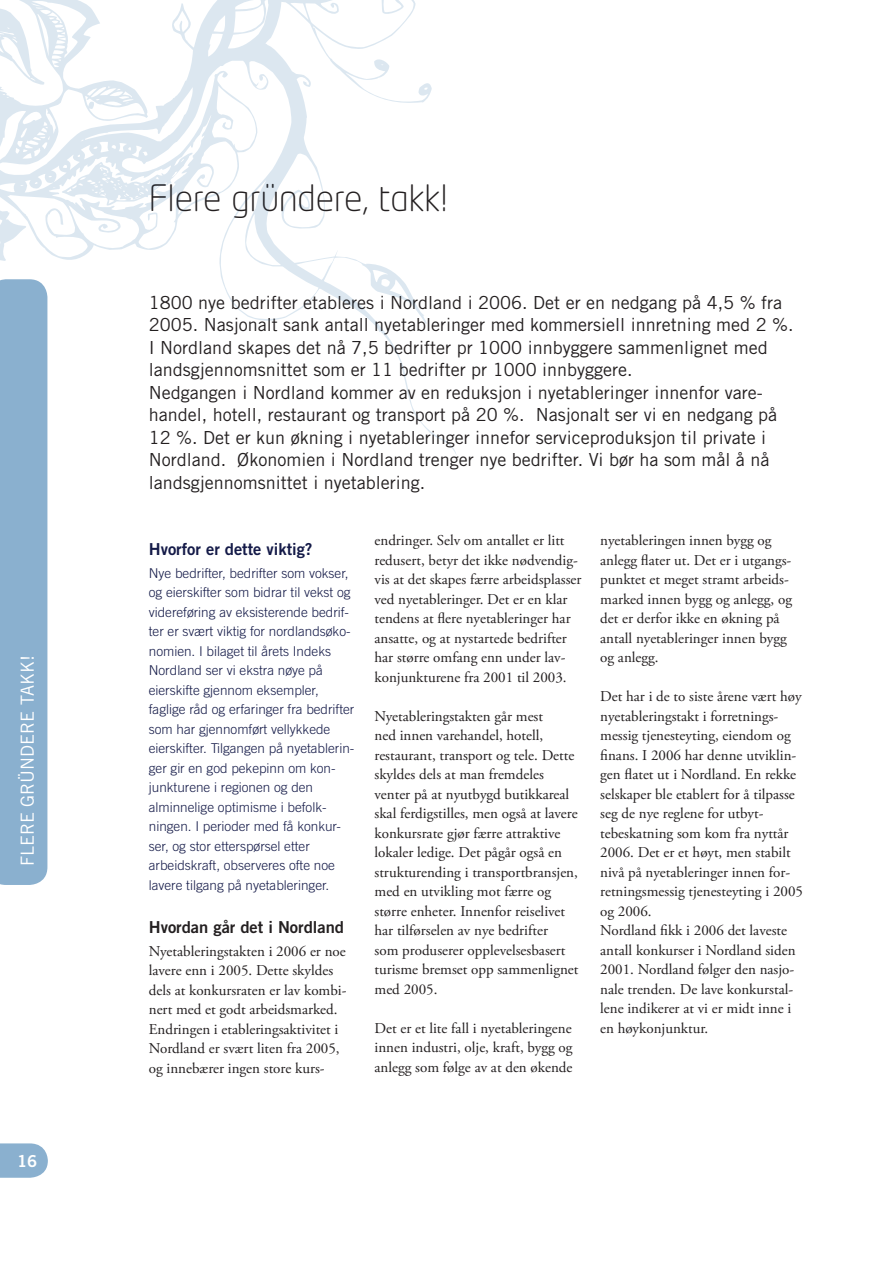
<style>
.page{position:relative;width:893px;height:1263px;background:#fff}
.page>*{position:absolute;margin:0;border:0;box-sizing:border-box;transform-origin:0 0}
.t1{font:300 36px "Neo Tech";color:#231f20}
.t2{font:18px/22.5px "Trade Gothic";color:#231f20}
.t3{font:18px "Trade Gothic";color:#fff}
.t4{font:16.5px "Trade Gothic Bold Two";color:#231f20}
.t5{font:16.5px "Trade Gothic Bold Two";color:#141a48}
.t6{font:16.5px "Trade Gothic Bold Two";color:#fff}
.t7{font:15px/19.5px "Adobe Garamond Pro";color:#231f20}
.t8{font:300 13.5px/19.5px "Trade Gothic";color:#141a48}
</style>
<div class="page">
<svg style="left:0;top:1143px;width:48px;height:35px"></svg>
<div style="left:0;top:456px;width:47px;height:429px;background:#8ab0cf"></div>
<svg style="left:0;top:0;width:457px;height:456px"></svg>
<p class="t3" style="left:17px;top:866px;width:213px;rotate:-90deg">FLERE GRÜNDERE TAKK!</p>
<p class="t6" style="left:17px;top:1151px;width:20px">16</p>
<h1 class="t1" style="left:149px;top:176px;width:301px">Flere gründere, takk!</h1>
<p class="t2" style="left:149px;top:291px;width:646px">1800 nye bedrifter etableres i Nordland i 2006. Det er en nedgang på 4,5 % fra 2005. Nasjonalt sank antall nyetableringer med kommersiell innretning med 2 %.<br>I Nordland skapes det nå 7,5 bedrifter pr 1000 innbyggere sammenlignet med landsgjennomsnittet som er 11 bedrifter pr 1000 innbyggere.<br>Nedgangen i Nordland kommer av en reduksjon i nyetableringer innenfor vare&shy;handel, hotell, restaurant og transport på 20 %. Nasjonalt ser vi en nedgang på 12 %. Det er kun økning i nyetableringer innefor serviceproduksjon til private i Nordland. Økonomien i Nordland trenger nye bedrifter. Vi bør ha som mål å nå landsgjennomsnittet i nyetablering.</p>
<p class="t5" style="left:149px;top:539px;width:165px">Hvorfor er dette viktig?</p>
<p class="t8" style="left:149px;top:563px;width:207px">Nye bedrifter, bedrifter som vokser, og eierskifter som bidrar til vekst og videreføring av eksisterende bedrif&shy;ter er svært viktig for nordlandsøko&shy;nomien. I bilaget til årets Indeks Nordland ser vi ekstra nøye på eierskifte gjennom eksempler, faglige råd og erfaringer fra bedrifter som har gjennomført vellykkede eierskifter. Tilgangen på nyetablerin&shy;ger gir en god pekepinn om kon&shy;junkturene i regionen og den alminnelige optimisme i befolk&shy;ningen. I perioder med få konkur&shy;ser, og stor etterspørsel etter arbeidskraft, observeres ofte noe lavere tilgang på nyetableringer.</p>
<p class="t4" style="left:149px;top:917px;width:197px">Hvordan går det i Nordland</p>
<p class="t7" style="left:149px;top:942px;width:199px">Nyetableringstakten i 2006 er noe lavere enn i 2005. Dette skyldes dels at konkursraten er lav kombi&shy;nert med et godt arbeidsmarked.<br>Endringen i etableringsaktivitet i Nordland er svært liten fra 2005, og innebærer ingen store kurs-</p>
<p class="t7" style="left:375px;top:531px;width:208px">endringer. Selv om antallet er litt redusert, betyr det ikke nødvendig&shy;vis at det skapes færre arbeidsplasser ved nyetableringer. Det er en klar tendens at flere nyetableringer har ansatte, og at nystartede bedrifter har større omfang enn under lav&shy;konjunkturene fra 2001 til 2003.</p>
<p class="t7" style="left:375px;top:707px;width:205px">Nyetableringstakten går mest<br>ned innen varehandel, hotell, restaurant, transport og tele. Dette skyldes dels at man fremdeles venter på at nyutbygd butikkareal skal ferdigstilles, men også at lavere konkursrate gjør færre attraktive lokaler ledige. Det pågår også en strukturending i transportbransjen, med en utvikling mot færre og større enheter. Innenfor reiselivet har tilførselen av nye bedrifter<br>som produserer opplevelsesbasert turisme bremset opp sammenlignet med 2005.</p>
<p class="t7" style="left:375px;top:1019px;width:200px;text-align:justify">Det er et lite fall i nyetableringene innen industri, olje, kraft, bygg og anlegg som følge av at den økende</p>
<p class="t7" style="left:600px;top:531px;width:193px">nyetableringen innen bygg og anlegg flater ut. Det er i utgangs&shy;punktet et meget stramt arbeids&shy;marked innen bygg og anlegg, og det er derfor ikke en økning på antall nyetableringer innen bygg og anlegg.</p>
<p class="t7" style="left:600px;top:687px;width:204px">Det har i de to siste årene vært høy nyetableringstakt i forretnings&shy;messig tjenesteyting, eiendom og finans. I 2006 har denne utviklin&shy;gen flatet ut i Nordland. En rekke selskaper ble etablert for å tilpasse seg de nye reglene for utbyt&shy;tebeskatning som kom fra nyttår<br>2006. Det er et høyt, men stabilt nivå på nyetableringer innen for&shy;retningsmessig tjenesteyting i 2005 og 2006.<br>Nordland fikk i 2006 det laveste antall konkurser i Nordland siden<br>2001. Nordland følger den nasjo&shy;nale trenden. De lave konkurstal&shy;lene indikerer at vi er midt inne i en høykonjunktur.</p>
</div>
